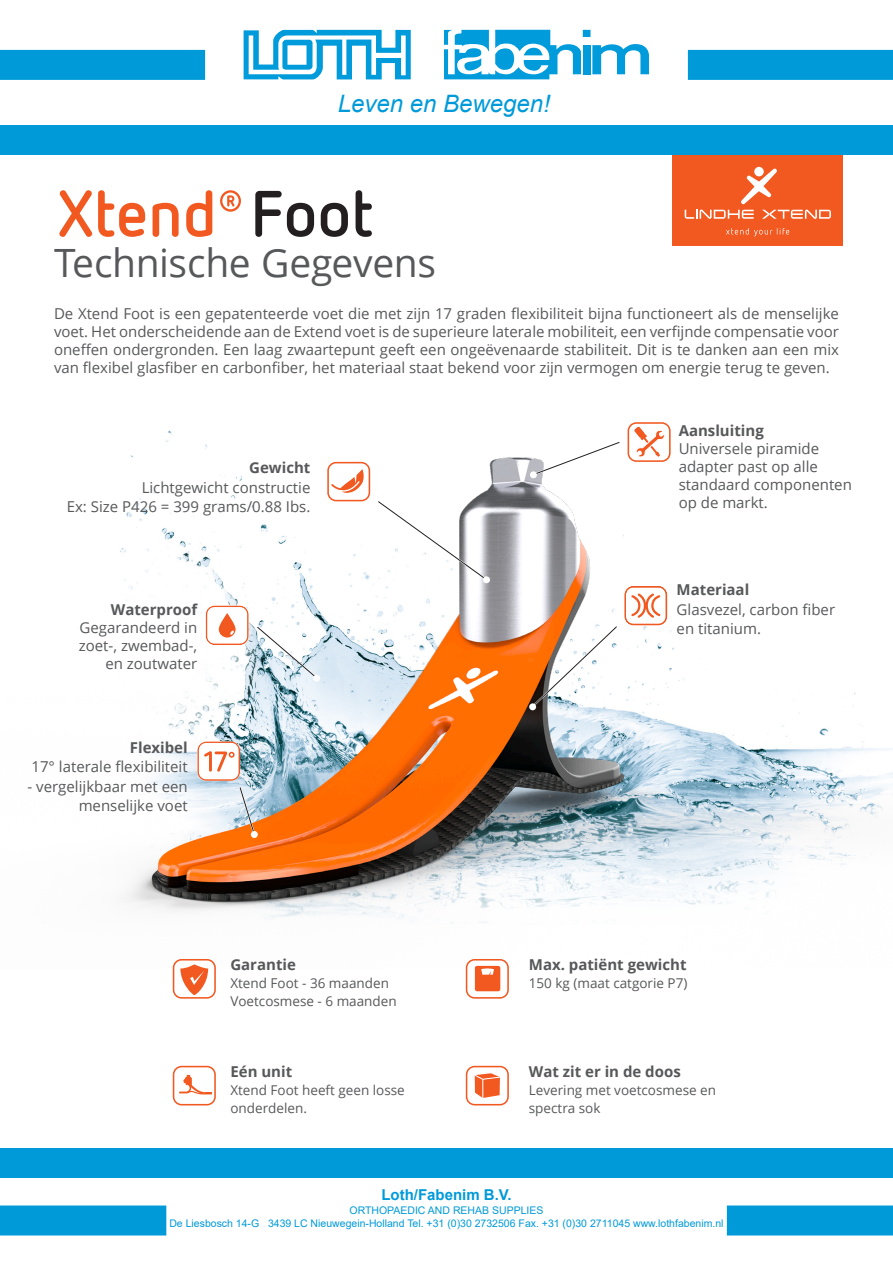
<style>
.page{position:relative;width:893px;height:1263px;background:#fff}
.page>*{position:absolute;margin:0;border:0;box-sizing:border-box;transform-origin:0 0}
.Product_Title{font:39px "Open Sans";letter-spacing:-.01em;color:#57585a}
.t1{font:italic 24px "Arial";color:#009ad9}
.t2{font:15px/18px "Open Sans";color:#57585a;text-align:right}
.t3{font:700 15px "Open Sans";color:#57585a}
.t4{font:700 15px "Arial";color:#009ad9}
.t5{font:13.5px/18px "Open Sans";color:#57585a}
.t6{font:10.5px/13.5px "Arial";color:#009ad9;text-align:center}
.s1{font-weight:700}
</style>
<div class="page">
<div style="left:0;top:1148px;width:893px;height:30px;background:#009ad9"></div>
<div style="left:0;top:1205px;width:166px;height:30px;background:#009ad9"></div>
<div style="left:727px;top:1205px;width:166px;height:30px;background:#009ad9"></div>
<div style="left:688px;top:50px;width:205px;height:30px;background:#009ad9"></div>
<div style="left:583px;top:30px;width:7px;height:7px;background:#009bda"></div>
<svg style="left:592px;top:44px;width:57px;height:30px"></svg>
<div style="left:583px;top:45px;width:8px;height:29px;background:#009bda"></div>
<svg style="left:444px;top:30px;width:137px;height:49px"></svg>
<svg style="left:244px;top:30px;width:167px;height:49px"></svg>
<div style="left:0;top:125px;width:893px;height:30px;background:#009ad9"></div>
<div style="left:0;top:50px;width:205px;height:30px;background:#009ad9"></div>
<img style="left:120px;top:428px;width:773px;height:541px">
<img style="left:152px;top:458px;width:472px;height:444px">
<svg style="left:628px;top:422px;width:43px;height:40px"></svg>
<svg style="left:531px;top:440px;width:91px;height:37px"></svg>
<div style="left:530px;top:471px;width:7px;height:7px;background:#fff;border-radius:50%"></div>
<svg style="left:327px;top:462px;width:43px;height:39px"></svg>
<svg style="left:531px;top:586px;width:136px;height:122px"></svg>
<svg style="left:197px;top:741px;width:60px;height:96px"></svg>
<div style="left:529px;top:703px;width:7px;height:7px;background:#fff;border-radius:50%"></div>
<div style="left:251px;top:831px;width:7px;height:7px;background:#fff;border-radius:50%"></div>
<svg style="left:376px;top:499px;width:113px;height:83px"></svg>
<div style="left:483px;top:576px;width:7px;height:7px;background:#fff;border-radius:50%"></div>
<div style="left:54px;top:545px;width:209px;height:209px;background:#fff;border-radius:50%"></div>
<svg style="left:206px;top:605px;width:43px;height:40px"></svg>
<svg style="left:255px;top:624px;width:64px;height:56px"></svg>
<div style="left:313px;top:675px;width:7px;height:7px;background:#fff;border-radius:50%"></div>
<svg style="left:173px;top:959px;width:43px;height:40px"></svg>
<svg style="left:466px;top:959px;width:43px;height:40px"></svg>
<svg style="left:173px;top:1066px;width:43px;height:39px"></svg>
<svg style="left:466px;top:1066px;width:43px;height:39px"></svg>
<div style="left:673px;top:155px;width:170px;height:91px;background:#f15921"></div>
<svg style="left:741px;top:169px;width:36px;height:35px"></svg>
<div style="left:754px;top:167px;width:10px;height:9px;background:#fff;border-radius:50%"></div>
<svg style="left:685px;top:210px;width:69px;height:9px"></svg>
<svg style="left:762px;top:210px;width:69px;height:9px"></svg>
<svg style="left:726px;top:228px;width:63px;height:8px"></svg>
<svg style="left:59px;top:190px;width:33px;height:47px"></svg>
<svg style="left:98px;top:190px;width:47px;height:47px"></svg>
<svg style="left:153px;top:203px;width:26px;height:34px"></svg>
<svg style="left:186px;top:190px;width:26px;height:47px"></svg>
<svg style="left:220px;top:190px;width:21px;height:22px"></svg>
<svg style="left:255px;top:191px;width:59px;height:46px"></svg>
<svg style="left:321px;top:203px;width:27px;height:34px"></svg>
<svg style="left:356px;top:190px;width:16px;height:47px"></svg>
<h2 class="t1" style="left:338px;top:88px;width:214px">Leven en Bewegen!</h2>
<p class="Product_Title" style="left:54px;top:236px;width:384px">Technische Gegevens</p>
<p class="t2" style="left:54px;top:304px;width:786px;text-align:justify">De Xtend Foot is een gepatenteerde voet die met zijn 17 graden flexibiliteit bijna functioneert als de menselijke voet. Het onderscheidende aan de Extend voet is de superieure laterale mobiliteit, een verfijnde compensatie voor oneffen ondergronden. Een laag zwaartepunt geeft een ongeëvenaarde stabiliteit. Dit is te danken aan een mix van flexibel glasfiber en carbonfiber, het materiaal staat bekend voor zijn vermogen om energie terug te geven.</p>
<p class="t2" style="left:67px;top:458px;width:245px;line-height:19.5px"><span class="s1">Gewicht<br></span>Lichtgewicht constructie<br>Ex: Size P426 = 399 grams/0.88 Ibs.</p>
<p class="t3" style="left:111px;top:599px;width:88px">Waterproof</p>
<p class="t2" style="left:79px;top:618px;width:120px">Gegarandeerd in zoet-, zwembad-, en zoutwater</p>
<p class="t3" style="left:130px;top:737px;width:59px">Flexibel</p>
<p class="t2" style="left:31px;top:757px;width:158px">17° laterale flexibiliteit</p>
<p class="t2" style="left:28px;top:776px;width:162px;line-height:19.5px">- vergelijkbaar met een menselijke voet</p>
<p class="t3" style="left:230px;top:954px;width:67px">Garantie</p>
<p class="t5" style="left:230px;top:974px;width:160px">Xtend Foot - 36 maanden</p>
<p class="t5" style="left:230px;top:992px;width:168px">Voetcosmese - 6 maanden</p>
<p class="t3" style="left:230px;top:1061px;width:63px">Eén unit</p>
<p class="t5" style="left:230px;top:1081px;width:176px">Xtend Foot heeft geen losse onderdelen.</p>
<p class="t3" style="left:679px;top:420px;width:87px">Aansluiting</p>
<p class="t2" style="left:679px;top:439px;width:175px;text-align:left">Universele piramide adapter past op alle standaard componenten op de markt.</p>
<p class="t2" style="left:677px;top:580px;width:160px;line-height:19.5px;text-align:left"><span class="s1">Materiaal<br></span>Glasvezel, carbon fiber en titanium.</p>
<p class="t3" style="left:529px;top:954px;width:159px">Max. patiënt gewicht</p>
<p class="t5" style="left:529px;top:974px;width:160px">150 kg (maat catgorie P7)</p>
<p class="t3" style="left:529px;top:1061px;width:153px">Wat zit er in de doos</p>
<p class="t5" style="left:529px;top:1081px;width:189px">Levering met voetcosmese en spectra sok</p>
<p class="t4" style="left:381px;top:1184px;width:132px">Loth/Fabenim B.V.</p>
<p class="t6" style="left:169px;top:1203px;width:556px">ORTHOPAEDIC AND REHAB SUPPLIES<br>De Liesbosch 14-G 3439 LC Nieuwegein-Holland Tel. +31 (0)30 2732506 Fax. +31 (0)30 2711045 www.lothfabenim.nl</p>
</div>
